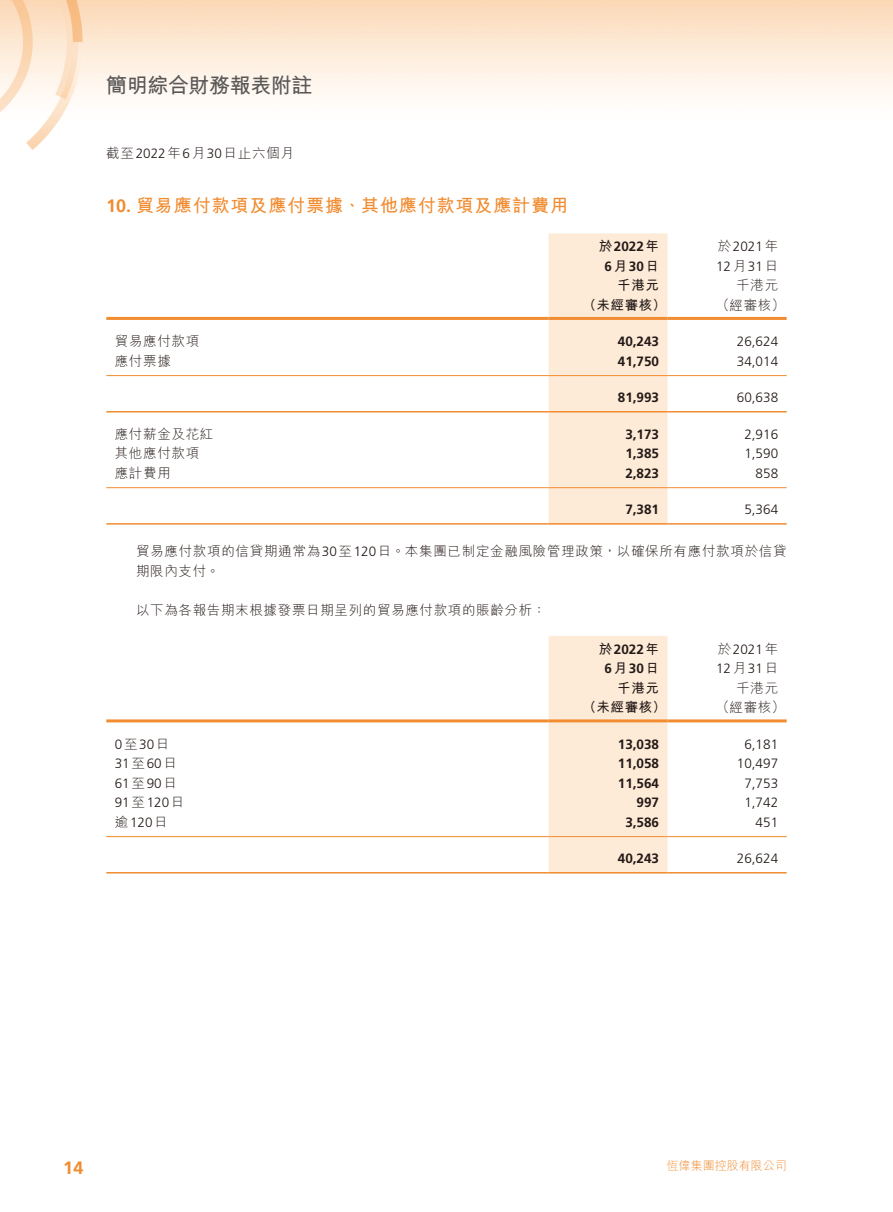
<style>
.page{position:relative;width:893px;height:1212px;background:#fff}
.page>*{position:absolute;margin:0;border:0;box-sizing:border-box;transform-origin:0 0}
.t1{font:700 21px "M Hei HK";letter-spacing:-.02em;color:#595857}
.t2{font:700 18px "M Hei HK";letter-spacing:.05em;color:#f18c31}
.t3{font:700 18px "Frutiger LT Std";color:#f18c31}
.t4{font:300 13.5px/19.5px "M Hei HK";letter-spacing:.05em;color:#231916}
.t5{font:300 13.5px/19.5px "Frutiger LT Std";color:#231916}
.t6{font:700 13.5px/19.5px "Frutiger LT Std";color:#231916;text-align:center}
.t7{font:700 13.5px "M Hei HK";letter-spacing:.05em;color:#231916}
.t8{font:300 12px "M Hei HK";color:#f18c31}
.s1{font-family:"Frutiger LT Std"}
.s2{font-family:"M Hei HK"}
</style>
<div class="page">
<img style="left:0;top:0;width:893px;height:874px">
<div style="left:549px;top:233px;width:119px;height:290px;background:#fdebd8"></div>
<hr style="left:106px;top:317px;width:443px;height:3px;background:#f18c31">
<hr style="left:549px;top:317px;width:119px;height:3px;background:#f18c31">
<hr style="left:668px;top:317px;width:119px;height:3px;background:#f18c31">
<hr style="left:106px;top:375px;width:443px;height:1px;background:#f18c31">
<hr style="left:549px;top:375px;width:119px;height:1px;background:#f18c31">
<hr style="left:668px;top:375px;width:119px;height:1px;background:#f18c31">
<hr style="left:106px;top:411px;width:443px;height:1px;background:#f18c31">
<hr style="left:549px;top:411px;width:119px;height:1px;background:#f18c31">
<hr style="left:668px;top:411px;width:119px;height:1px;background:#f18c31">
<hr style="left:106px;top:487px;width:443px;height:1px;background:#f18c31">
<hr style="left:549px;top:487px;width:119px;height:1px;background:#f18c31">
<hr style="left:668px;top:487px;width:119px;height:1px;background:#f18c31">
<hr style="left:106px;top:523px;width:443px;height:2px;background:#f18c31">
<hr style="left:549px;top:523px;width:119px;height:2px;background:#f18c31">
<hr style="left:668px;top:523px;width:119px;height:2px;background:#f18c31">
<div style="left:549px;top:636px;width:119px;height:236px;background:#fdebd8"></div>
<hr style="left:106px;top:719px;width:443px;height:3px;background:#f18c31">
<hr style="left:549px;top:719px;width:119px;height:3px;background:#f18c31">
<hr style="left:668px;top:719px;width:119px;height:3px;background:#f18c31">
<hr style="left:106px;top:836px;width:443px;height:1px;background:#f18c31">
<hr style="left:549px;top:836px;width:119px;height:1px;background:#f18c31">
<hr style="left:668px;top:836px;width:119px;height:1px;background:#f18c31">
<hr style="left:106px;top:872px;width:443px;height:1px;background:#f18c31">
<hr style="left:549px;top:872px;width:119px;height:1px;background:#f18c31">
<hr style="left:668px;top:872px;width:119px;height:1px;background:#f18c31">
<h1 class="t1" style="left:106px;top:70px;width:208px">簡明綜合財務報表附註</h1>
<p class="t4" style="left:106px;top:143px;width:189px">截至<span class="s1">2022</span>年<span class="s1">6</span>月<span class="s1">30</span>日止六個月</p>
<h2 class="t2" style="left:106px;top:192px;width:463px"><span class="s1">10.</span> 貿易應付款項及應付票據、其他應付款項及應計費用</h2>
<p class="t6" style="left:599px;top:237px;width:62px"><span class="s2">於</span>2022<span class="s2">年<br></span>6<span class="s2">月</span>30<span class="s2">日</span></p>
<p class="t5" style="left:716px;top:237px;width:64px"><span class="s2">於</span>2021<span class="s2">年<br></span>12<span class="s2">月</span>31<span class="s2">日</span></p>
<p class="t7" style="left:617px;top:275px;width:43px">千港元</p>
<p class="t4" style="left:736px;top:275px;width:43px">千港元</p>
<p class="t7" style="left:583px;top:295px;width:85px">（未經審核）</p>
<p class="t4" style="left:716px;top:295px;width:70px">（經審核）</p>
<p class="t4" style="left:115px;top:331px;width:86px">貿易應付款項</p>
<p class="t6" style="left:618px;top:332px;width:43px">40,243</p>
<p class="t5" style="left:737px;top:332px;width:43px">26,624</p>
<p class="t4" style="left:115px;top:351px;width:58px">應付票據</p>
<p class="t6" style="left:618px;top:351px;width:43px">41,750</p>
<p class="t5" style="left:737px;top:351px;width:43px">34,014</p>
<p class="t6" style="left:618px;top:388px;width:43px">81,993</p>
<p class="t5" style="left:737px;top:388px;width:43px">60,638</p>
<p class="t4" style="left:115px;top:424px;width:100px">應付薪金及花紅</p>
<p class="t6" style="left:625px;top:424px;width:35px">3,173</p>
<p class="t5" style="left:744px;top:425px;width:35px">2,916</p>
<p class="t4" style="left:115px;top:443px;width:86px">其他應付款項</p>
<p class="t6" style="left:625px;top:444px;width:35px">1,385</p>
<p class="t5" style="left:744px;top:444px;width:35px">1,590</p>
<p class="t4" style="left:115px;top:463px;width:58px">應計費用</p>
<p class="t6" style="left:625px;top:463px;width:35px">2,823</p>
<p class="t5" style="left:756px;top:464px;width:24px">858</p>
<p class="t6" style="left:625px;top:500px;width:35px">7,381</p>
<p class="t5" style="left:744px;top:500px;width:35px">5,364</p>
<p class="t4" style="left:136px;top:541px;width:652px">貿易應付款項的信貸期通常為<span class="s1">30</span>至<span class="s1">120</span>日。本集團已制定金融風險管理政策，以確保所有應付款項於信貸期限內支付。</p>
<p class="t4" style="left:136px;top:600px;width:411px">以下為各報告期末根據發票日期呈列的貿易應付款項的賬齡分析：</p>
<p class="t6" style="left:599px;top:639px;width:62px"><span class="s2">於</span>2022<span class="s2">年<br></span>6<span class="s2">月</span>30<span class="s2">日</span></p>
<p class="t5" style="left:716px;top:639px;width:64px"><span class="s2">於</span>2021<span class="s2">年<br></span>12<span class="s2">月</span>31<span class="s2">日</span></p>
<p class="t7" style="left:617px;top:678px;width:43px">千港元</p>
<p class="t4" style="left:736px;top:678px;width:43px">千港元</p>
<p class="t7" style="left:583px;top:697px;width:85px">（未經審核）</p>
<p class="t4" style="left:716px;top:697px;width:70px">（經審核）</p>
<p class="t5" style="left:115px;top:734px;width:56px">0<span class="s2">至</span>30<span class="s2">日</span></p>
<p class="t6" style="left:618px;top:734px;width:43px">13,038</p>
<p class="t5" style="left:744px;top:734px;width:35px">6,181</p>
<p class="t5" style="left:115px;top:754px;width:64px">31<span class="s2">至</span>60<span class="s2">日</span></p>
<p class="t6" style="left:618px;top:754px;width:43px">11,058</p>
<p class="t5" style="left:737px;top:754px;width:43px">10,497</p>
<p class="t5" style="left:115px;top:773px;width:64px">61<span class="s2">至</span>90<span class="s2">日</span></p>
<p class="t6" style="left:618px;top:773px;width:43px">11,564</p>
<p class="t5" style="left:744px;top:773px;width:35px">7,753</p>
<p class="t5" style="left:115px;top:793px;width:71px">91<span class="s2">至</span>120<span class="s2">日</span></p>
<p class="t6" style="left:637px;top:793px;width:24px">997</p>
<p class="t5" style="left:744px;top:793px;width:35px">1,742</p>
<p class="t5" style="left:115px;top:812px;width:54px"><span class="s2">逾</span>120<span class="s2">日</span></p>
<p class="t6" style="left:625px;top:812px;width:35px">3,586</p>
<p class="t5" style="left:756px;top:812px;width:24px">451</p>
<p class="t6" style="left:618px;top:849px;width:43px">40,243</p>
<p class="t5" style="left:737px;top:849px;width:43px">26,624</p>
<h2 class="t3" style="left:63px;top:1157px;width:22px">14</h2>
<p class="t8" style="left:667px;top:1159px;width:122px">恆偉集團控股有限公司</p>
</div>
